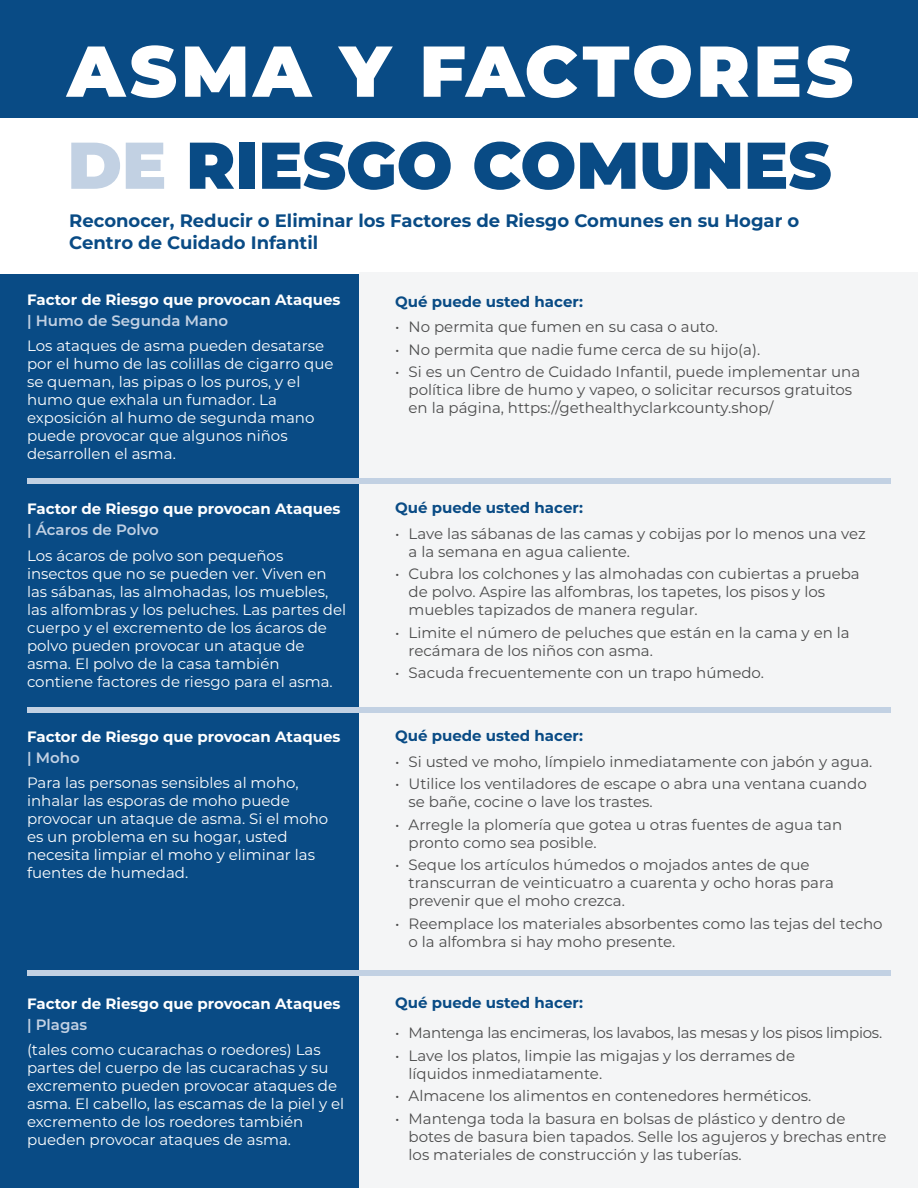
<style>
.page{position:relative;width:918px;height:1188px;background:#fff}
.page>*{position:absolute;margin:0;border:0;box-sizing:border-box;transform-origin:0 0}
.t1{font:900 71.85px "Montserrat";letter-spacing:.05em;color:#fff}
.t2{font:900 65.85px "Montserrat";color:#094b85}
.t3{font:700 18px/21.6px "Montserrat";color:#094b85}
.t4{font:15px/18px "Montserrat";color:#4c4c4c}
.t5{font:15px/18px "Montserrat";color:#fff}
.t6{font:700 15px "Montserrat";color:#fff}
.t7{font:700 15px "Montserrat";color:#094b85}
.t8{font:15px "Montserrat";letter-spacing:-.02em;color:#4c4c4c}
.t9{font:600 15px "Montserrat";color:#c2d1e3}
.s1{color:#c2d1e3}
</style>
<div class="page">
<div style="left:0;top:275px;width:360px;height:913px;background:#094b85"></div>
<div style="left:360px;top:273px;width:558px;height:915px;background:#f4f5f6"></div>
<div style="left:0;top:0;width:918px;height:117px;background:#094b85"></div>
<div style="left:27px;top:478px;width:864px;height:5px;background:#c2d1e3"></div>
<div style="left:27px;top:707px;width:864px;height:5px;background:#c2d1e3"></div>
<div style="left:27px;top:970px;width:864px;height:6px;background:#c2d1e3"></div>
<h1 class="t1" style="left:67px;top:17px;width:787px">ASMA Y FACTORES</h1>
<h2 class="t2" style="left:68px;top:116px;width:766px"><span class="s1">DE</span> RIESGO COMUNES</h2>
<p class="t3" style="left:69px;top:210px;width:732px">Reconocer, Reducir o Eliminar los Factores de Riesgo Comunes en su Hogar o<br>Centro de Cuidado Infantil</p>
<p class="t6" style="left:27px;top:289px;width:315px">Factor de Riesgo que provocan Ataques</p>
<p class="t9" style="left:27px;top:310px;width:203px">| Humo de Segunda Mano</p>
<p class="t5" style="left:27px;top:337px;width:308px">Los ataques de asma pueden desatarse por el humo de las colillas de cigarro que se queman, las pipas o los puros, y el humo que exhala un fumador. La exposición al humo de segunda mano puede provocar que algunos niños desarrollen el asma.</p>
<p class="t6" style="left:27px;top:498px;width:315px">Factor de Riesgo que provocan Ataques</p>
<p class="t9" style="left:27px;top:519px;width:133px">| Ácaros de Polvo</p>
<p class="t5" style="left:27px;top:546px;width:321px">Los ácaros de polvo son pequeños insectos que no se pueden ver. Viven en las sábanas, las almohadas, los muebles, las alfombras y los peluches. Las partes del cuerpo y el excremento de los ácaros de polvo pueden provocar un ataque de asma. El polvo de la casa también contiene factores de riesgo para el asma.</p>
<p class="t6" style="left:27px;top:726px;width:315px">Factor de Riesgo que provocan Ataques</p>
<p class="t9" style="left:27px;top:747px;width:54px">| Moho</p>
<p class="t5" style="left:27px;top:773px;width:303px">Para las personas sensibles al moho, inhalar las esporas de moho puede provocar un ataque de asma. Si el moho es un problema en su hogar, usted necesita limpiar el moho y eliminar las fuentes de humedad.</p>
<p class="t6" style="left:27px;top:993px;width:315px">Factor de Riesgo que provocan Ataques</p>
<p class="t9" style="left:27px;top:1014px;width:62px">| Plagas</p>
<p class="t5" style="left:27px;top:1041px;width:319px">(tales como cucarachas o roedores) Las partes del cuerpo de las cucarachas y su excremento pueden provocar ataques de asma. El cabello, las escamas de la piel y el excremento de los roedores también pueden provocar ataques de asma.</p>
<p class="t7" style="left:395px;top:290px;width:189px">Qué puede usted hacer:</p>
<p class="t4" style="left:395px;top:317px;width:324px">• No permita que fumen en su casa o auto.</p>
<p class="t4" style="left:395px;top:340px;width:367px">• No permita que nadie fume cerca de su hijo(a).</p>
<p class="t4" style="left:409px;top:362px;width:453px;text-indent:-14px">• Si es un Centro de Cuidado Infantil, puede implementar una política libre de humo y vapeo, o solicitar recursos gratuitos en la página, https://gethealthyclarkcounty.shop/</p>
<p class="t7" style="left:395px;top:497px;width:189px">Qué puede usted hacer:</p>
<p class="t4" style="left:409px;top:524px;width:459px;text-indent:-14px">• Lave las sábanas de las camas y cobijas por lo menos una vez a la semana en agua caliente.</p>
<p class="t4" style="left:409px;top:564px;width:453px;text-indent:-14px">• Cubra los colchones y las almohadas con cubiertas a prueba de polvo. Aspire las alfombras, los tapetes, los pisos y los muebles tapizados de manera regular.</p>
<p class="t4" style="left:409px;top:623px;width:443px;text-indent:-14px">• Limite el número de peluches que están en la cama y en la recámara de los niños con asma.</p>
<p class="t4" style="left:395px;top:663px;width:370px">• Sacuda frecuentemente con un trapo húmedo.</p>
<p class="t7" style="left:395px;top:725px;width:189px">Qué puede usted hacer:</p>
<p class="t4" style="left:395px;top:752px;width:479px">• Si usted ve moho, límpielo inmediatamente con jabón y agua.</p>
<p class="t4" style="left:409px;top:774px;width:460px;text-indent:-14px">• Utilice los ventiladores de escape o abra una ventana cuando se bañe, cocine o lave los trastes.</p>
<p class="t4" style="left:409px;top:815px;width:435px;text-indent:-14px">• Arregle la plomería que gotea u otras fuentes de agua tan pronto como sea posible.</p>
<p class="t4" style="left:409px;top:855px;width:427px;text-indent:-14px">• Seque los artículos húmedos o mojados antes de que transcurran de veinticuatro a cuarenta y ocho horas para prevenir que el moho crezca.</p>
<p class="t4" style="left:409px;top:914px;width:476px;text-indent:-14px">• Reemplace los materiales absorbentes como las tejas del techo o la alfombra si hay moho presente.</p>
<p class="t7" style="left:395px;top:992px;width:189px">Qué puede usted hacer:</p>
<p class="t8" style="left:395px;top:1023px;width:489px">• Mantenga las encimeras, los lavabos, las mesas y los pisos limpios.</p>
<p class="t4" style="left:409px;top:1046px;width:388px;text-indent:-14px">• Lave los platos, limpie las migajas y los derrames de líquidos inmediatamente.</p>
<p class="t4" style="left:395px;top:1087px;width:418px">• Almacene los alimentos en contenedores herméticos.</p>
<p class="t4" style="left:409px;top:1109px;width:480px;text-indent:-14px">• Mantenga toda la basura en bolsas de plástico y dentro de botes de basura bien tapados. Selle los agujeros y brechas entre los materiales de construcción y las tuberías.</p>
</div>
